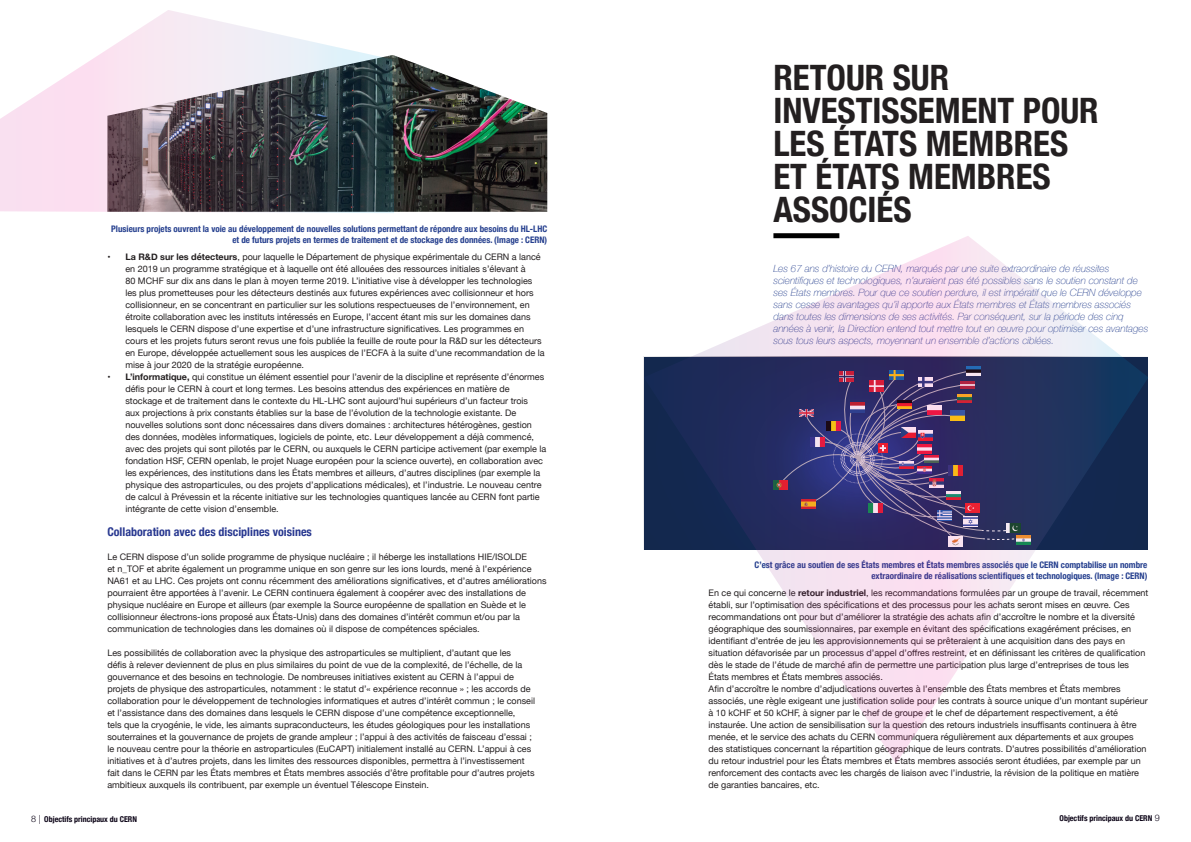
<style>
.page{position:relative;width:1191px;height:842px;background:#fff}
.page>*{position:absolute;margin:0;border:0;box-sizing:border-box;transform-origin:0 0}
.Titre_2_Niveau{font:700 condensed 35px/33px "Helvetica Neue";color:#231f20}
.texte{font:700 condensed 12px "Helvetica Neue";color:#283890}
.texte-2{font:italic 100 10px/12px "Helvetica Neue";color:#253f8e}
.texte-3{font:9px/12px "Helvetica Neue";color:#231f20}
.Légendes{font:700 condensed 9px/10.8px "Helvetica Neue";color:#253f8e;text-align:right}
.t1{font:700 condensed 8px "Helvetica Neue";color:#0a0215}
.s1{font-weight:700}
.s2{font-weight:300;font-stretch:normal;font-size:9px}
</style>
<div class="page">
<div style="left:773px;top:233px;width:66px;height:5px;background:#000"></div>
<img style="left:394px;top:55px;width:153px;height:157px">
<svg style="left:0;top:10px;width:394px;height:203px"></svg>
<svg style="left:643px;top:236px;width:505px;height:527px"></svg>
<p class="Légendes" style="left:111px;top:223px;width:437px">Plusieurs projets ouvrent la voie au développement de nouvelles solutions permettant de répondre aux besoins du HL-LHC et de futurs projets en termes de traitement et de stockage des données. (Image : CERN)</p>
<p class="texte-3" style="left:125px;top:251px;width:421px;text-indent:-18px"><span class="s1">• La R&amp;D sur les détecteurs</span>, pour laquelle le Département de physique expérimentale du CERN a lancé en 2019 un programme stratégique et à laquelle ont été allouées des ressources initiales s’élevant à<br>80 MCHF sur dix ans dans le plan à moyen terme 2019. L’initiative vise à développer les technologies les plus prometteuses pour les détecteurs destinés aux futures expériences avec collisionneur et hors collisionneur, en se concentrant en particulier sur les solutions respectueuses de l’environnement, en étroite collaboration avec les instituts intéressés en Europe, l’accent étant mis sur les domaines dans lesquels le CERN dispose d’une expertise et d’une infrastructure significatives. Les programmes en cours et les projets futurs seront revus une fois publiée la feuille de route pour la R&amp;D sur les détecteurs en Europe, développée actuellement sous les auspices de l’ECFA à la suite d’une recommandation de la mise à jour 2020 de la stratégie européenne.</p>
<p class="texte-3" style="left:125px;top:371px;width:422px;text-indent:-18px"><span class="s1">• L’informatique,</span> qui constitue un élément essentiel pour l’avenir de la discipline et représente d’énormes défis pour le CERN à court et long termes. Les besoins attendus des expériences en matière de stockage et de traitement dans le contexte du HL-LHC sont aujourd’hui supérieurs d’un facteur trois<br>aux projections à prix constants établies sur la base de l’évolution de la technologie existante. De nouvelles solutions sont donc nécessaires dans divers domaines : architectures hétérogènes, gestion des données, modèles informatiques, logiciels de pointe, etc. Leur développement a déjà commencé, avec des projets qui sont pilotés par le CERN, ou auxquels le CERN participe activement (par exemple la fondation HSF, CERN openlab, le projet Nuage européen pour la science ouverte), en collaboration avec les expériences, des institutions dans les États membres et ailleurs, d’autres disciplines (par exemple la physique des astroparticules, ou des projets d’applications médicales), et l’industrie. Le nouveau centre de calcul à Prévessin et la récente initiative sur les technologies quantiques lancée au CERN font partie intégrante de cette vision d’ensemble.</p>
<p class="texte" style="left:107px;top:522px;width:206px">Collaboration avec des disciplines voisines</p>
<p class="texte-3" style="left:107px;top:551px;width:441px">Le CERN dispose d’un solide programme de physique nucléaire ; il héberge les installations HIE/ISOLDE<br>et n_TOF et abrite également un programme unique en son genre sur les ions lourds, mené à l’expérience NA61 et au LHC. Ces projets ont connu récemment des améliorations significatives, et d’autres améliorations pourraient être apportées à l’avenir. Le CERN continuera également à coopérer avec des installations de physique nucléaire en Europe et ailleurs (par exemple la Source européenne de spallation en Suède et le collisionneur électrons-ions proposé aux États-Unis) dans des domaines d’intérêt commun et/ou par la communication de technologies dans les domaines où il dispose de compétences spéciales.</p>
<p class="texte-3" style="left:107px;top:647px;width:429px">Les possibilités de collaboration avec la physique des astroparticules se multiplient, d’autant que les<br>défis à relever deviennent de plus en plus similaires du point de vue de la complexité, de l’échelle, de la gouvernance et des besoins en technologie. De nombreuses initiatives existent au CERN à l’appui de projets de physique des astroparticules, notamment : le statut d’« expérience reconnue » ; les accords de collaboration pour le développement de technologies informatiques et autres d’intérêt commun ; le conseil et l’assistance dans des domaines dans lesquels le CERN dispose d’une compétence exceptionnelle,<br>tels que la cryogénie, le vide, les aimants supraconducteurs, les études géologiques pour les installations souterraines et la gouvernance de projets de grande ampleur ; l’appui à des activités de faisceau d’essai ; le nouveau centre pour la théorie en astroparticules (EuCAPT) initialement installé au CERN. L’appui à ces initiatives et à d’autres projets, dans les limites des ressources disponibles, permettra à l’investissement fait dans le CERN par les États membres et États membres associés d’être profitable pour d’autres projets ambitieux auxquels ils contribuent, par exemple un éventuel Télescope Einstein.</p>
<p class="Titre_2_Niveau" style="left:773px;top:58px;width:327px">RETOUR SUR<br>INVESTISSEMENT POUR<br>LES ÉTATS MEMBRES<br>ET ÉTATS MEMBRES<br>ASSOCIÉS</p>
<p class="texte-2" style="left:773px;top:262px;width:376px">Les 67 ans d’histoire du CERN, marqués par une suite extraordinaire de réussites scientifiques et technologiques, n’auraient pas été possibles sans le soutien constant de ses États membres. Pour que ce soutien perdure, il est impératif que le CERN développe sans cesse les avantages qu’il apporte aux États membres et États membres associés dans toutes les dimensions de ses activités. Par conséquent, sur la période des cinq années à venir, la Direction entend tout mettre tout en œuvre pour optimiser ces avantages sous tous leurs aspects, moyennant un ensemble d’actions ciblées.</p>
<p class="Légendes" style="left:754px;top:559px;width:394px">C’est grâce au soutien de ses États membres et États membres associés que le CERN comptabilise un nombre extraordinaire de réalisations scientifiques et technologiques. (Image : CERN)</p>
<p class="texte-3" style="left:708px;top:587px;width:441px">En ce qui concerne le <span class="s1">retour industriel</span>, les recommandations formulées par un groupe de travail, récemment établi, sur l’optimisation des spécifications et des processus pour les achats seront mises en œuvre. Ces recommandations ont pour but d’améliorer la stratégie des achats afin d’accroître le nombre et la diversité géographique des soumissionnaires, par exemple en évitant des spécifications exagérément précises, en identifiant d’entrée de jeu les approvisionnements qui se prêteraient à une acquisition dans des pays en situation défavorisée par un processus d’appel d’offres restreint, et en définissant les critères de qualification dès le stade de l’étude de marché afin de permettre une participation plus large d’entreprises de tous les États membres et États membres associés.</p>
<p class="texte-3" style="left:708px;top:683px;width:441px">Afin d’accroître le nombre d’adjudications ouvertes à l’ensemble des États membres et États membres associés, une règle exigeant une justification solide pour les contrats à source unique d’un montant supérieur à 10 kCHF et 50 kCHF, à signer par le chef de groupe et le chef de département respectivement, a été instaurée. Une action de sensibilisation sur la question des retours industriels insuffisants continuera à être menée, et le service des achats du CERN communiquera régulièrement aux départements et aux groupes des statistiques concernant la répartition géographique de leurs contrats. D’autres possibilités d’amélioration du retour industriel pour les États membres et États membres associés seront étudiées, par exemple par un renforcement des contacts avec les chargés de liaison avec l’industrie, la révision de la politique en matière de garanties bancaires, etc.</p>
<p class="t1" style="left:31px;top:812px;width:107px"><span class="s2">8 |</span> Objectifs principaux du CERN</p>
<p class="t1" style="left:1059px;top:812px;width:102px">Objectifs principaux du CERN <span class="s2">9</span></p>
</div>
